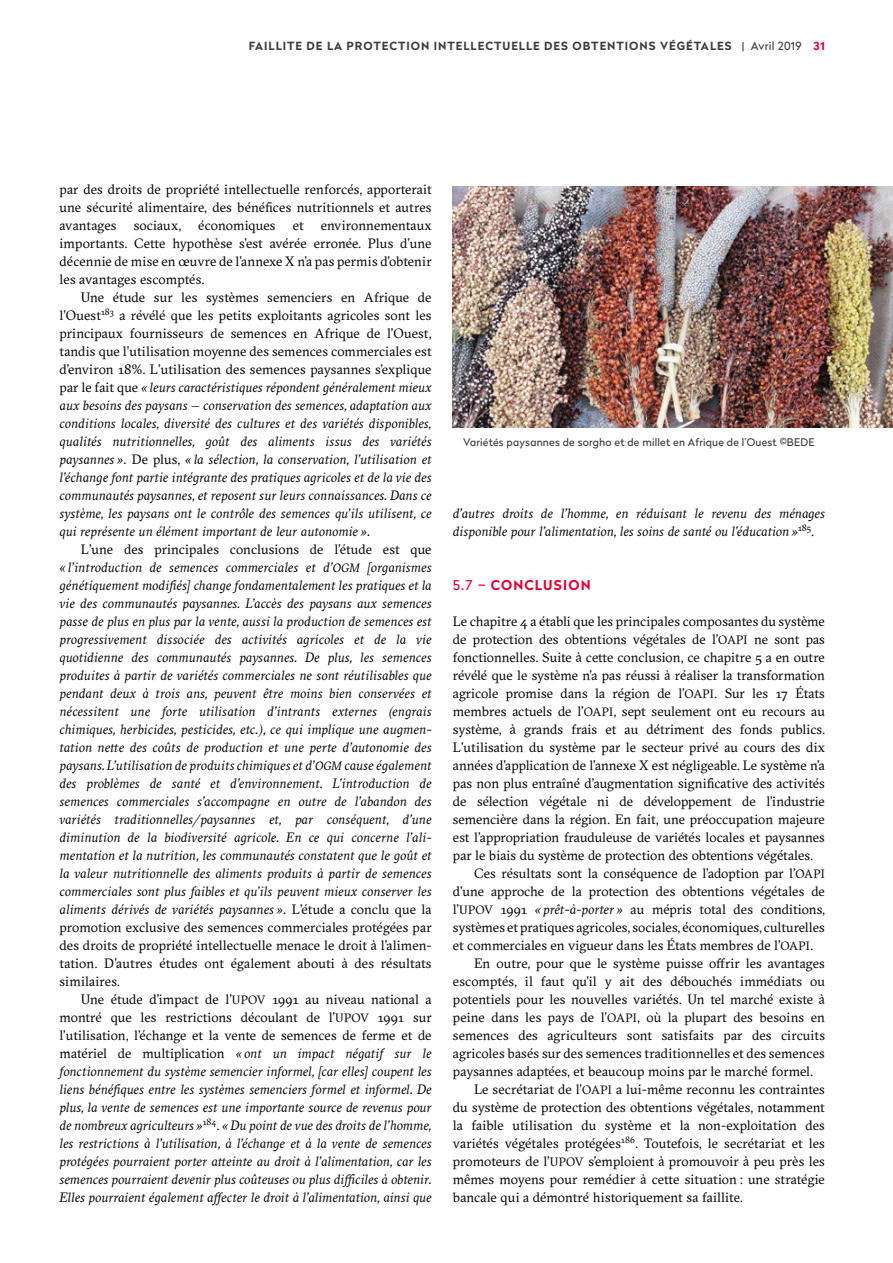
<style>
.page{position:relative;width:893px;height:1263px;background:#fff}
.page>*{position:absolute;margin:0;border:0;box-sizing:border-box;transform-origin:0 0}
._03_Lauftext_mE{font:italic 13.5px/18px "GT Sectra";letter-spacing:.005em;color:#000;text-align:justify}
._03_Lauftext_oE{font:13.5px/18px "GT Sectra";letter-spacing:.005em;color:#000;text-align:justify}
._03_Lauftext_mE-2{font:13.5px/18px "GT Sectra";letter-spacing:.005em;color:#000;text-align:justify}
._01_Untertitel_1{font:700 13.5px "Radikal";letter-spacing:.085em;color:#e40134}
.t1{font:700 11.25px "Radikal";letter-spacing:.085em;color:#3c3b35}
._06_Bildlegende{font:10.5px "Radikal";letter-spacing:.02em;color:#3c3b35}
.s1{font-weight:400}
.s2{color:#e40134}
.s3{font-style:normal}
.s4{font-size:12px}
.s5{font-style:normal;font-size:12px}
.s6{font-style:italic}
</style>
<div class="page">
<img style="left:453px;top:187px;width:440px;height:241px">
<p class="t1" style="left:249px;top:38px;width:577px">FAILLITE DE LA PROTECTION INTELLECTUELLE DES OBTENTIONS VÉGÉTALES <span class="s1">| Avril 2019</span> <span class="s2">31</span></p>
<p class="_03_Lauftext_oE" style="left:60px;top:180px;width:374px">par des droits de propriété intellectuelle renforcés, apporterait une sécurité alimentaire, des bénéfices nutritionnels et autres avantages</p>
<p class="_03_Lauftext_oE" style="left:134px;top:216px;width:49px">sociaux,</p>
<p class="_03_Lauftext_oE" style="left:198px;top:216px;width:79px">économiques</p>
<p class="_03_Lauftext_oE" style="left:293px;top:216px;width:12px">et</p>
<p class="_03_Lauftext_oE" style="left:60px;top:216px;width:374px;text-indent:261px">environnementaux importants. Cette hypothèse s’est avérée erronée. Plus d’une décennie de mise en œuvre de l’annexe X n’a pas permis d’obtenir les avantages escomptés.</p>
<p class="_03_Lauftext_mE" style="left:60px;top:288px;width:374px;text-indent:21px"><span class="s3">Une étude sur les systèmes semenciers en Afrique de l’Ouest</span><sup>183</sup> <span class="s3">a révélé que les petits exploitants agricoles sont les principaux fournisseurs de semences en Afrique de l’Ouest, tandis que l’utilisation moyenne des semences commerciales est d’environ 18%. L’utilisation des semences paysannes s’explique par le fait que</span> « leurs caractéristiques répondent généralement mieux aux besoins des paysans – conservation des semences, adaptation aux conditions locales, diversité des cultures et des variétés disponibles, qualités nutritionnelles, goût des aliments issus des variétés paysannes ». <span class="s3">De plus,</span> « la sélection, la conservation, l’utilisation et l’échange font partie intégrante des pratiques agricoles et de la vie des communautés paysannes, et reposent sur leurs connaissances. Dans ce système, les paysans ont le contrôle des semences qu’ils utilisent, ce qui représente un élément important de leur autonomie ».</p>
<p class="_03_Lauftext_mE" style="left:60px;top:540px;width:374px;text-indent:21px"><span class="s3">L’une des principales conclusions de l’étude est que </span>« l’introduction de semences commerciales et d’<span class="s4">OGM</span> [organismes génétiquement modifiés] change fondamentalement les pratiques et la vie des communautés paysannes. L’accès des paysans aux semences passe de plus en plus par la vente, aussi la production de semences est progressivement dissociée des activités agricoles et de la vie quotidienne des communautés paysannes. De plus, les semences produites à partir de variétés commerciales ne sont réutilisables que pendant deux à trois ans, peuvent être moins bien conservées et nécessitent une forte utilisation d’intrants externes (engrais chimiques, herbicides, pesticides, etc.), ce qui implique une augmen&shy;tation nette des coûts de production et une perte d’autonomie des paysans. L’utilisation de produits chimiques et d’<span class="s4">OGM</span> cause également des problèmes de santé et d’environnement. L’introduction de semences commerciales s’accompagne en outre de l’abandon des variétés traditionnelles/paysannes et, par conséquent, d’une diminution de la biodiversité agricole. En ce qui concerne l’ali&shy;mentation et la nutrition, les communautés constatent que le goût et la valeur nutritionnelle des aliments produits à partir de semences commerciales sont plus faibles et qu’ils peuvent mieux conserver les aliments dérivés de variétés paysannes ». <span class="s3">L’étude a conclu que la promotion exclusive des semences commerciales protégées par des droits de propriété intellectuelle menace le droit à l’alimen&shy;tation. D’autres études ont également abouti à des résultats similaires.</span></p>
<p class="_03_Lauftext_mE" style="left:60px;top:990px;width:374px;text-indent:21px"><span class="s3">Une étude d’impact de l’</span><span class="s5">UPOV</span> <span class="s3">1991 au niveau national a montré que les restrictions découlant de l’</span><span class="s5">UPOV</span> <span class="s3">1991 sur l’utilisation, l’échange et la vente de semences de ferme et de matériel de multiplication</span> « ont un impact négatif sur le fonctionnement du système semencier informel, [car elles] coupent les liens bénéfiques entre les systèmes semenciers formel et informel. De plus, la vente de semences est une importante source de revenus pour de nombreux agriculteurs »<sup>184</sup><span class="s3">.</span> «Du point de vue des droits de l’homme, les restrictions à l’utilisation, à l’échange et à la vente de semences protégées pourraient porter atteinte au droit à l’alimentation, car les semences pourraient devenir plus coûteuses ou plus difficiles à obtenir.<br>Elles pourraient également affecter le droit à l’alimentation, ainsi que</p>
<p class="_06_Bildlegende" style="left:463px;top:434px;width:353px">Variétés paysannes de sorgho et de millet en Afrique de l’Ouest ©BEDE</p>
<p class="_03_Lauftext_mE" style="left:453px;top:504px;width:374px">d’autres droits de l’homme, en réduisant le revenu des ménages disponible pour l’alimentation, les soins de santé ou l’éducation »<sup>185</sup><span class="s3">.</span></p>
<p class="_01_Untertitel_1" style="left:453px;top:575px;width:139px"><span class="s1">5.7 –</span> CONCLUSION</p>
<p class="_03_Lauftext_oE" style="left:453px;top:612px;width:374px">Le chapitre 4 a établi que les principales composantes du système de protection des obtentions végétales de l’<span class="s4">OAPI</span> ne sont pas fonctionnelles. Suite à cette conclusion, ce chapitre 5 a en outre révélé que le système n’a pas réussi à réaliser la transformation agricole promise dans la région de l’<span class="s4">OAPI</span>. Sur les 17 États membres actuels de l’<span class="s4">OAPI</span>, sept seulement ont eu recours au système, à grands frais et au détriment des fonds publics.<br>L’utilisation du système par le secteur privé au cours des dix années d’application de l’annexe X est négligeable. Le système n’a pas non plus entraîné d’augmentation significative des activités de sélection végétale ni de développement de l’industrie semencière dans la région. En fait, une préoccupation majeure est l’appropriation frauduleuse de variétés locales et paysannes par le biais du système de protection des obtentions végétales.</p>
<p class="_03_Lauftext_mE-2" style="left:453px;top:864px;width:374px;text-indent:21px">Ces résultats sont la conséquence de l’adoption par l’<span class="s4">OAPI </span>d’une approche de la protection des obtentions végétales de l’<span class="s4">UPOV</span> 1991 <span class="s6">« prêt-à-porter »</span> au mépris total des conditions, systèmes et pratiques agricoles, sociales, économiques, culturelles et commerciales en vigueur dans les États membres de l’<span class="s4">OAPI</span>.</p>
<p class="_03_Lauftext_mE-2" style="left:453px;top:954px;width:374px;text-indent:21px">En outre, pour que le système puisse offrir les avantages escomptés, il faut qu’il y ait des débouchés immédiats ou potentiels pour les nouvelles variétés. Un tel marché existe à peine dans les pays de l’<span class="s4">OAPI</span>, où la plupart des besoins en semences des agriculteurs sont satisfaits par des circuits agricoles basés sur des semences traditionnelles et des semences paysannes adaptées, et beaucoup moins par le marché formel.</p>
<p class="_03_Lauftext_mE-2" style="left:453px;top:1080px;width:374px;text-indent:21px">Le secrétariat de l’<span class="s4">OAPI</span> a lui-même reconnu les contraintes du système de protection des obtentions végétales, notamment la faible utilisation du système et la non-exploitation des variétés végétales protégées<sup>186</sup>. Toutefois, le secrétariat et les promoteurs de l’<span class="s4">UPOV</span> s’emploient à promouvoir à peu près les mêmes moyens pour remédier à cette situation : une stratégie bancale qui a démontré historiquement sa faillite.</p>
</div>
